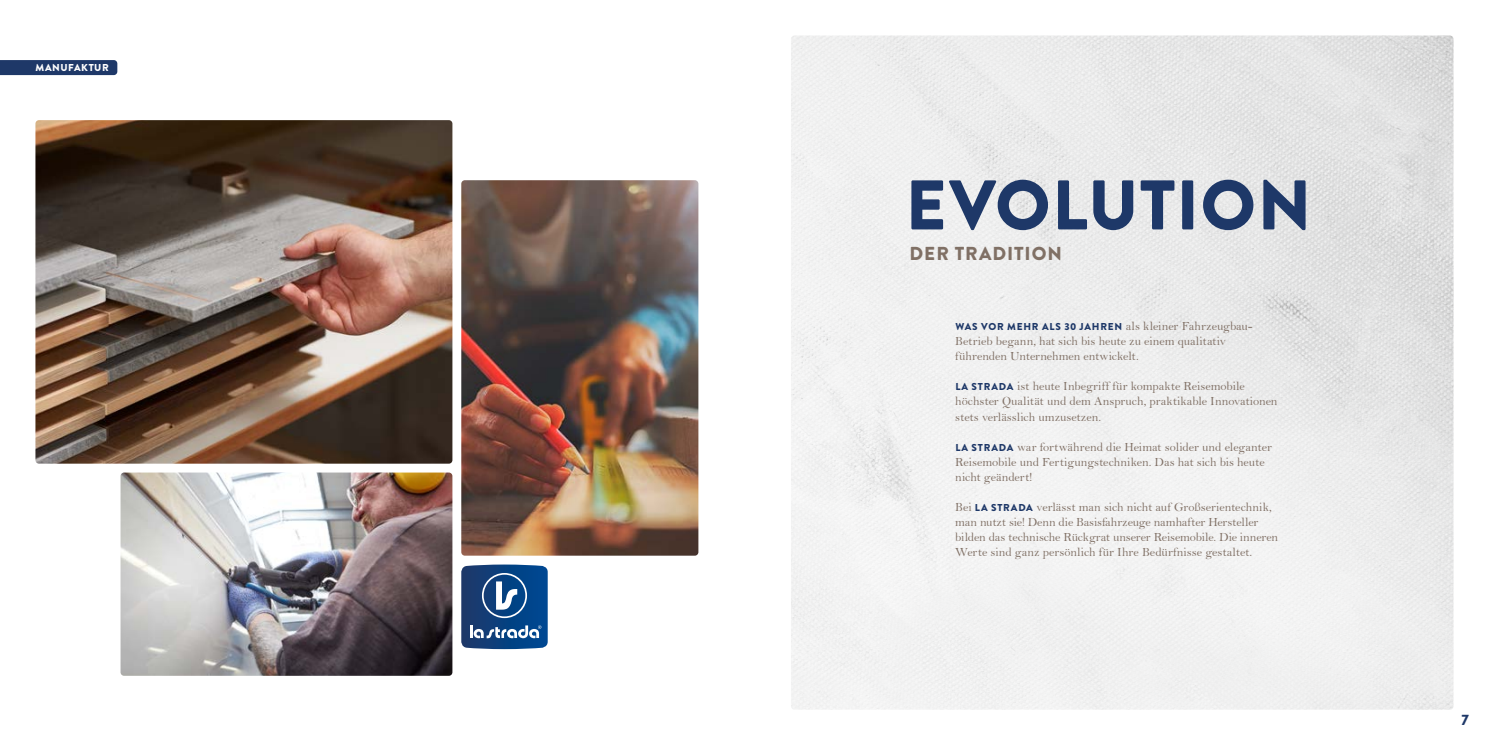
<style>
.page{position:relative;width:1489px;height:745px;background:#fff}
.page>*{position:absolute;margin:0;border:0;box-sizing:border-box;transform-origin:0 0}
.t1{font:900 70px "Brandon Grotesque";letter-spacing:.02em;color:#1e3868}
.t2{font:900 18.75px "Brandon Grotesque";letter-spacing:.055em;color:#807065}
.t3{font:900 15px "Brandon Grotesque";color:#1e3868}
.t4{font:12.5px/15px "Bell";letter-spacing:-.005em;color:#807065}
.t5{font:900 10px "Brandon Grotesque";letter-spacing:.055em;color:#fff}
.s1{font-family:"Brandon Grotesque";font-weight:900;font-size:10px;color:#1e3868}
</style>
<div class="page">
<img style="left:791px;top:35px;width:662px;height:674px">
<img style="left:35px;top:120px;width:417px;height:343px">
<img style="left:120px;top:472px;width:332px;height:203px">
<img style="left:461px;top:180px;width:237px;height:375px">
<svg style="left:461px;top:564px;width:86px;height:84px;background:#2f5c91"></svg>
<div style="left:0;top:60px;width:117px;height:15px;background:#1e3868"></div>
<p class="t5" style="left:36px;top:60px;width:75px">MANUFAKTUR</p>
<h1 class="t1" style="left:905px;top:155px;width:407px">EVOLUTION</h1>
<h2 class="t2" style="left:909px;top:240px;width:154px">DER TRADITION</h2>
<p class="t4" style="left:955px;top:318px;width:299px"><span class="s1">WAS VOR MEHR ALS 30 JAHREN</span> als kleiner Fahrzeugbau-<br>Betrieb begann, hat sich bis heute zu einem qualitativ führenden Unternehmen entwickelt.</p>
<p class="t4" style="left:955px;top:378px;width:324px"><span class="s1">LA STRADA</span> ist heute Inbegriff für kompakte Reisemobile höchster Qualität und dem Anspruch, praktikable Innovationen stets verlässlich umzusetzen.</p>
<p class="t4" style="left:955px;top:438px;width:318px"><span class="s1">LA STRADA</span> war fortwährend die Heimat solider und eleganter<br>Reisemobile und Fertigungstechniken. Das hat sich bis heute nicht geändert!</p>
<p class="t4" style="left:955px;top:498px;width:324px">Bei <span class="s1">LA STRADA</span> verlässt man sich nicht auf Großserientechnik, man nutzt sie! Denn die Basisfahrzeuge namhafter Hersteller bilden das technische Rückgrat unserer Reisemobile. Die inneren Werte sind ganz persönlich für Ihre Bedürfnisse gestaltet.</p>
<p class="t3" style="left:1461px;top:708px;width:9px">7</p>
</div>
